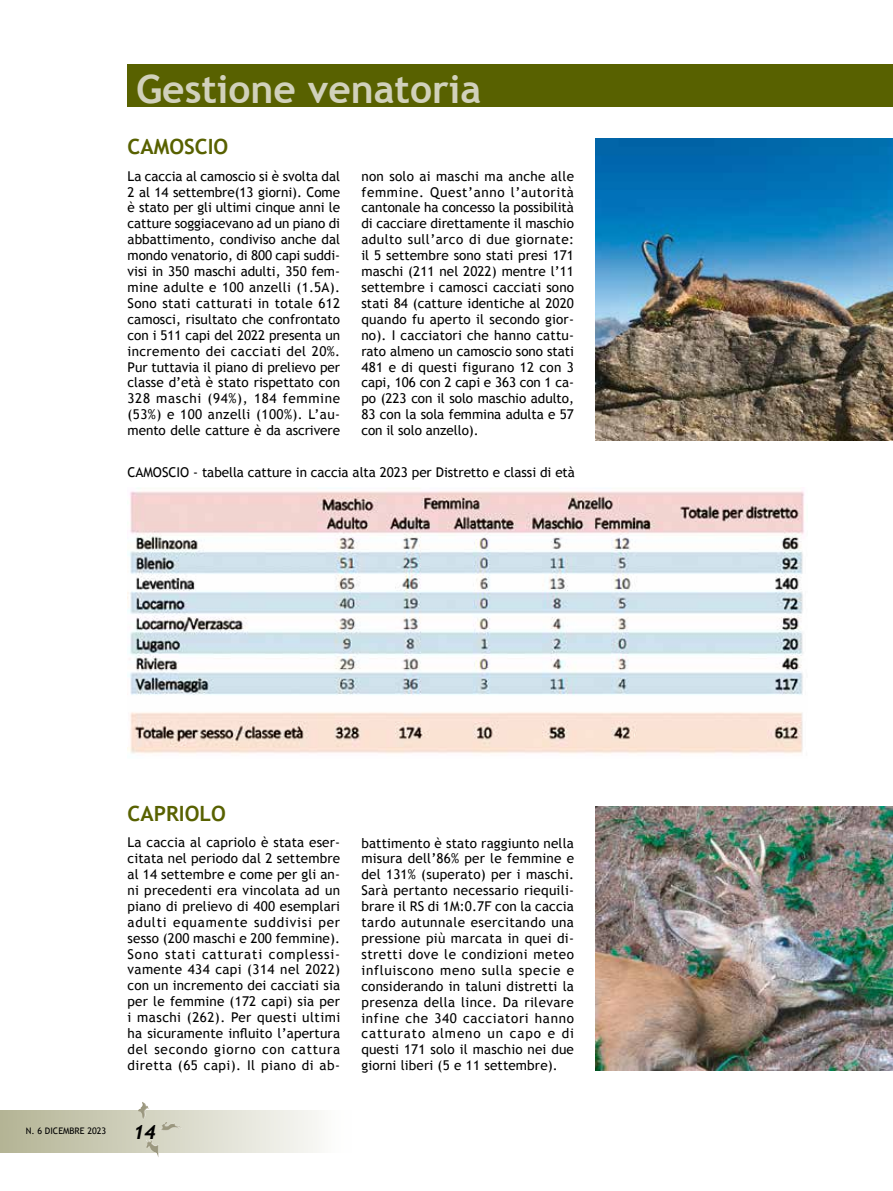
<style>
.page{position:relative;width:893px;height:1191px;background:#fff}
.page>*{position:absolute;margin:0;border:0;box-sizing:border-box;transform-origin:0 0}
.t1{font:700 39px "Trebuchet MS";color:#d1d1bb}
.t2{font:700 21px "Trebuchet MS";color:#586100}
.t3{font:italic 700 19.5px "Trebuchet";color:#000}
.t4{font:13.5px/15.9px "Trebuchet MS";letter-spacing:-.005em;color:#000;text-align:justify}
.t5{font:9px "Trebuchet MS";color:#000}
</style>
<div class="page">
<div style="left:128px;top:64px;width:765px;height:42px;background:#586100"></div>
<img style="left:595px;top:138px;width:298px;height:302px">
<img style="left:128px;top:491px;width:677px;height:263px">
<img style="left:595px;top:806px;width:298px;height:264px">
<div style="left:0;top:1110px;width:353px;height:42px;background:linear-gradient(to right,#b3b394,#fefefe)"></div>
<img style="left:138px;top:1102px;width:44px;height:29px">
<h1 class="t1" style="left:136px;top:65px;width:347px">Gestione venatoria</h1>
<h2 class="t2" style="left:128px;top:133px;width:102px">CAMOSCIO</h2>
<p class="t4" style="left:128px;top:168px;width:214px">La caccia al camoscio si è svolta dal 2 al 14 settembre(13 giorni). Come è stato per gli ultimi cinque anni le catture soggiacevano ad un piano di abbattimento, condiviso anche dal mondo venatorio, di 800 capi suddi&shy;visi in 350 maschi adulti, 350 fem&shy;mine adulte e 100 anzelli (1.5A).<br>Sono stati catturati in totale 612 camosci, risultato che confrontato con i 511 capi del 2022 presenta un incremento dei cacciati del 20%.<br>Pur tuttavia il piano di prelievo per classe d’età è stato rispettato con 328 maschi (94%), 184 femmine (53%) e 100 anzelli (100%). L’au&shy;mento delle catture è da ascrivere</p>
<p class="t4" style="left:361px;top:168px;width:214px">non solo ai maschi ma anche alle femmine. Quest’anno l’autorità cantonale ha concesso la possibilità di cacciare direttamente il maschio adulto sull’arco di due giornate: il 5 settembre sono stati presi 171 maschi (211 nel 2022) mentre l’11 settembre i camosci cacciati sono stati 84 (catture identiche al 2020 quando fu aperto il secondo gior&shy;no). I cacciatori che hanno cattu&shy;rato almeno un camoscio sono stati 481 e di questi figurano 12 con 3 capi, 106 con 2 capi e 363 con 1 ca&shy;po (223 con il solo maschio adulto, 83 con la sola femmina adulta e 57 con il solo anzello).</p>
<p class="t4" style="left:128px;top:464px;width:449px">CAMOSCIO - tabella catture in caccia alta 2023 per Distretto e classi di età</p>
<h2 class="t2" style="left:128px;top:800px;width:100px">CAPRIOLO</h2>
<p class="t4" style="left:128px;top:834px;width:214px">La caccia al capriolo è stata eser&shy;citata nel periodo dal 2 settembre al 14 settembre e come per gli an&shy;ni precedenti era vincolata ad un piano di prelievo di 400 esemplari adulti equamente suddivisi per sesso (200 maschi e 200 femmine).<br>Sono stati catturati complessi&shy;vamente 434 capi (314 nel 2022) con un incremento dei cacciati sia per le femmine (172 capi) sia per i maschi (262). Per questi ultimi ha sicuramente influito l’apertura del secondo giorno con cattura diretta (65 capi). Il piano di ab-</p>
<p class="t5" style="left:26px;top:1125px;width:82px">N. 6 DICEMBRE 2023</p>
<h3 class="t3" style="left:133px;top:1119px;width:24px">14</h3>
<p class="t4" style="left:361px;top:835px;width:214px">battimento è stato raggiunto nella misura dell’86% per le femmine e del 131% (superato) per i maschi.<br>Sarà pertanto necessario riequili&shy;brare il RS di 1M:0.7F con la caccia tardo autunnale esercitando una pressione più marcata in quei di&shy;stretti dove le condizioni meteo influiscono meno sulla specie e considerando in taluni distretti la presenza della lince. Da rilevare infine che 340 cacciatori hanno catturato almeno un capo e di questi 171 solo il maschio nei due giorni liberi (5 e 11 settembre).</p>
</div>
